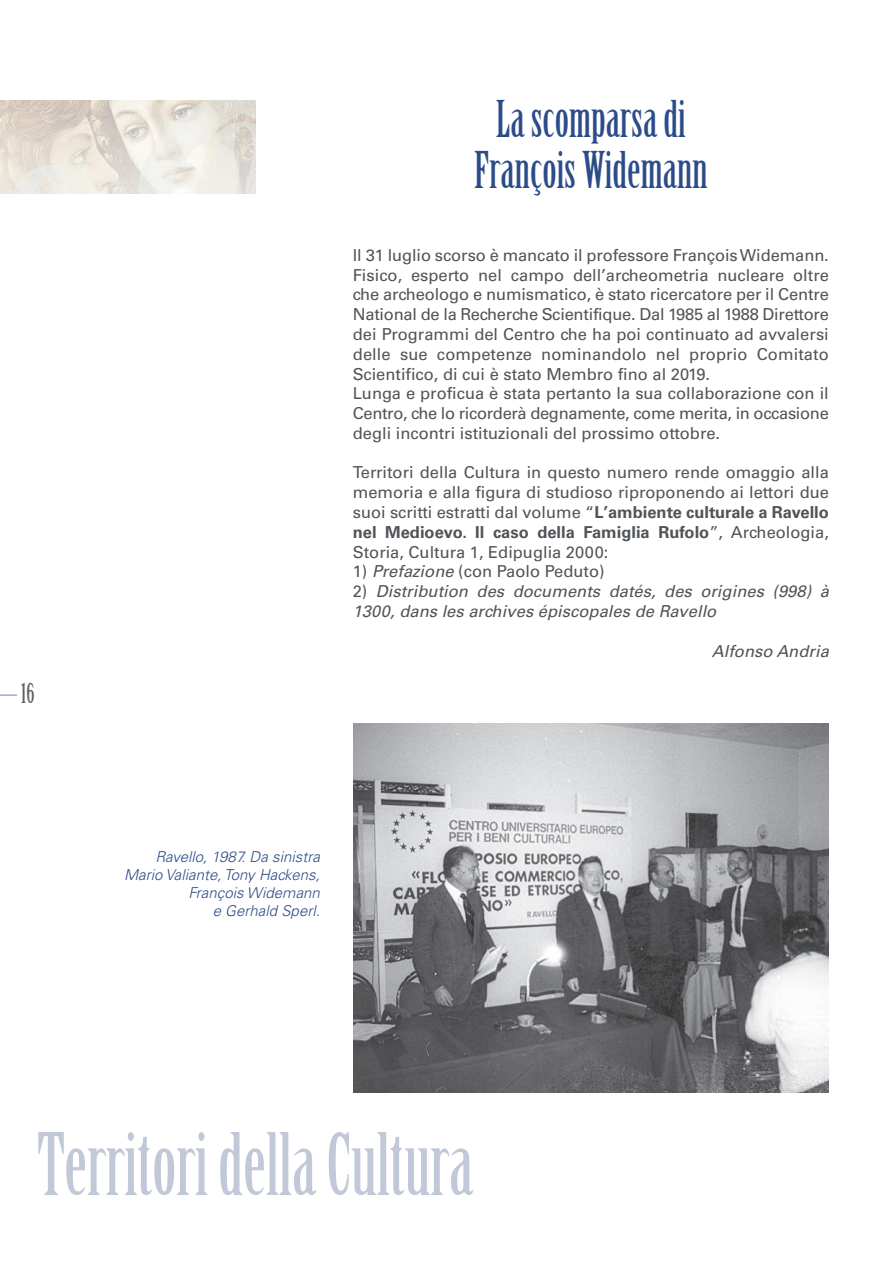
<style>
.page{position:relative;width:893px;height:1263px;background:#fff}
.page>*{position:absolute;margin:0;border:0;box-sizing:border-box;transform-origin:0 0}
.t1{font:84px "Birch Std";color:#c1c8d8}
.t2{font:49.5px/51px "Birch Std";color:#2c4c89;text-align:center}
.t3{font:27px "Birch Std";color:#5f6263}
.t4{font:16.5px/19.8px "Univers";color:#505458}
.t5{font:italic 16.5px/19.8px "Univers";letter-spacing:.005em;color:#505458}
.t6{font:italic 300 15px/18px "Univers";letter-spacing:.005em;color:#2c4c89;text-align:right}
.s1{font-weight:700}
.s2{font-style:italic}
.s3{font-style:normal}
</style>
<div class="page">
<svg style="left:0;top:694px;width:17px;height:2px"></svg>
<img style="left:0;top:100px;width:255px;height:94px">
<img style="left:353px;top:723px;width:476px;height:370px">
<h2 class="t2" style="left:474px;top:95px;width:235px">La scomparsa di<br>François Widemann</h2>
<h3 class="t3" style="left:21px;top:678px;width:15px">16</h3>
<p class="t4" style="left:353px;top:246px;width:478px">Il 31 luglio scorso è mancato il professore François Widemann.<br>Fisico, esperto nel campo dell’archeometria nucleare oltre che archeologo e numismatico, è stato ricercatore per il Centre National de la Recherche Scientifique. Dal 1985 al 1988 Direttore dei Programmi del Centro che ha poi continuato ad avvalersi delle sue competenze nominandolo nel proprio Comitato Scientifico, di cui è stato Membro fino al 2019.<br>Lunga e proficua è stata pertanto la sua collaborazione con il Centro, che lo ricorderà degnamente, come merita, in occasione degli incontri istituzionali del prossimo ottobre.</p>
<p class="t4" style="left:353px;top:464px;width:478px;text-align:justify">Territori della Cultura in questo numero rende omaggio alla memoria e alla figura di studioso riproponendo ai lettori due suoi scritti estratti dal volume “<span class="s1">L’ambiente culturale a Ravello nel Medioevo. Il caso della Famiglia Rufolo</span>”, Archeologia, Storia, Cultura 1, Edipuglia 2000:</p>
<p class="t4" style="left:353px;top:563px;width:253px">1) <span class="s2">Prefazione</span> (con Paolo Peduto)</p>
<p class="t5" style="left:353px;top:583px;width:477px"><span class="s3">2)</span> Distribution des documents datés, des origines (998) à<br>1300, dans les archives épiscopales de Ravello</p>
<p class="t5" style="left:712px;top:642px;width:119px">Alfonso Andria</p>
<p class="t6" style="left:124px;top:849px;width:197px">Ravello, 1987. Da sinistra<br>Mario Valiante, Tony Hackens,<br>François Widemann<br>e Gerhald Sperl.</p>
<h1 class="t1" style="left:37px;top:1117px;width:438px">Territori della Cultura</h1>
</div>
